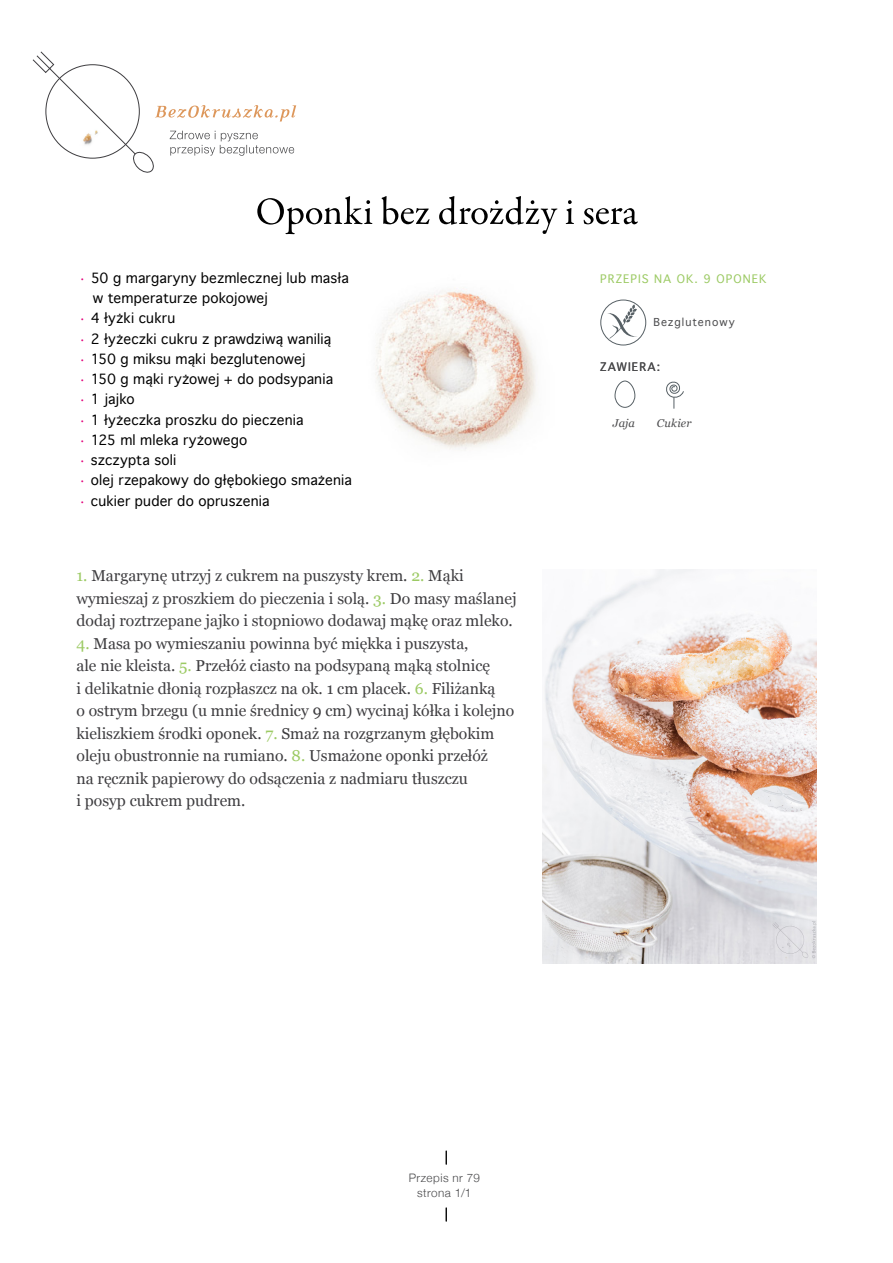
<style>
.page{position:relative;width:893px;height:1263px;background:#fff}
.page>*{position:absolute;margin:0;border:0;box-sizing:border-box;transform-origin:0 0}
.t1{font:15.75px/22.5px "Georgia";color:#3e3d40}
.t2{font:13.5px "Geneva";letter-spacing:.01em;color:#000}
.t3{font:300 11.7px/14.2px "Helvetica Neue";letter-spacing:.04em;color:#4b4b4d;text-align:center}
.t4{font:11.25px "Geneva";letter-spacing:.095em;color:#9cca64}
.t5{font:italic 11.25px "Georgia";letter-spacing:.015em;color:#4b4b4d}
.t6{font:11.25px "Geneva";letter-spacing:.09em;color:#4b4b4d}
.t7{font:10.5px "Geneva";letter-spacing:.095em;color:#4b4b4d}
.s1{font-family:"Georgia";color:#e2007a}
.s2{color:#9cca64}
</style>
<div class="page">
<svg style="left:32px;top:51px;width:264px;height:122px"></svg>
<svg style="left:666px;top:381px;width:18px;height:27px"></svg>
<div style="left:600px;top:300px;width:46px;height:45px;border:1px solid #576065;border-radius:50%"></div>
<svg style="left:607px;top:304px;width:31px;height:36px"></svg>
<svg style="left:614px;top:380px;width:22px;height:28px"></svg>
<svg style="left:257px;top:196px;width:381px;height:38px"></svg>
<img style="left:375px;top:287px;width:161px;height:162px">
<img style="left:542px;top:569px;width:274px;height:394px">
<svg style="left:446px;top:1151px;width:1px;height:13px"></svg>
<svg style="left:446px;top:1208px;width:1px;height:13px"></svg>
<p class="t2" style="left:80px;top:266px;width:270px"><span class="s1">·</span> 50 g margaryny bezmlecznej lub masła</p>
<p class="t2" style="left:93px;top:287px;width:177px">w temperaturze pokojowej</p>
<p class="t2" style="left:80px;top:307px;width:96px"><span class="s1">·</span> 4 łyżki cukru</p>
<p class="t2" style="left:80px;top:327px;width:252px"><span class="s1">·</span> 2 łyżeczki cukru z prawdziwą wanilią</p>
<p class="t2" style="left:80px;top:347px;width:227px"><span class="s1">·</span> 150 g miksu mąki bezglutenowej</p>
<p class="t2" style="left:80px;top:368px;width:254px"><span class="s1">·</span> 150 g mąki ryżowej + do podsypania</p>
<p class="t2" style="left:80px;top:388px;width:56px"><span class="s1">·</span> 1 jajko</p>
<p class="t2" style="left:80px;top:408px;width:225px"><span class="s1">·</span> 1 łyżeczka proszku do pieczenia</p>
<p class="t2" style="left:80px;top:428px;width:168px"><span class="s1">·</span> 125 ml mleka ryżowego</p>
<p class="t2" style="left:80px;top:449px;width:97px"><span class="s1">·</span> szczypta soli</p>
<p class="t2" style="left:80px;top:469px;width:273px"><span class="s1">·</span> olej rzepakowy do głębokiego smażenia</p>
<p class="t2" style="left:80px;top:489px;width:191px"><span class="s1">·</span> cukier puder do opruszenia</p>
<p class="t1" style="left:77px;top:564px;width:442px"><span class="s2">1.</span> Margarynę utrzyj z cukrem na puszysty krem. <span class="s2">2.</span> Mąki wymieszaj z proszkiem do pieczenia i solą. <span class="s2">3.</span> Do masy maślanej dodaj roztrzepane jajko i stopniowo dodawaj mąkę oraz mleko.</p>
<p class="t1" style="left:77px;top:632px;width:439px"><span class="s2">4.</span> Masa po wymieszaniu powinna być miękka i puszysta,<br>ale nie kleista. <span class="s2">5.</span> Przełóż ciasto na podsypaną mąką stolnicę<br>i delikatnie dłonią rozpłaszcz na ok. 1 cm placek. <span class="s2">6.</span> Filiżanką<br>o ostrym brzegu (u mnie średnicy 9 cm) wycinaj kółka i kolejno kieliszkiem środki oponek. <span class="s2">7.</span> Smaż na rozgrzanym głębokim oleju obustronnie na rumiano. <span class="s2">8.</span> Usmażone oponki przełóż<br>na ręcznik papierowy do odsączenia z nadmiaru tłuszczu<br>i posyp cukrem pudrem.</p>
<p class="t4" style="left:600px;top:269px;width:168px">PRZEPIS NA OK. 9 OPONEK</p>
<p class="t7" style="left:653px;top:313px;width:83px">Bezglutenowy</p>
<p class="t6" style="left:600px;top:358px;width:61px">ZAWIERA:</p>
<p class="t5" style="left:613px;top:415px;width:23px">Jaja</p>
<p class="t5" style="left:657px;top:415px;width:36px">Cukier</p>
<p class="t3" style="left:409px;top:1170px;width:73px">Przepis nr 79 strona 1/1</p>
</div>
